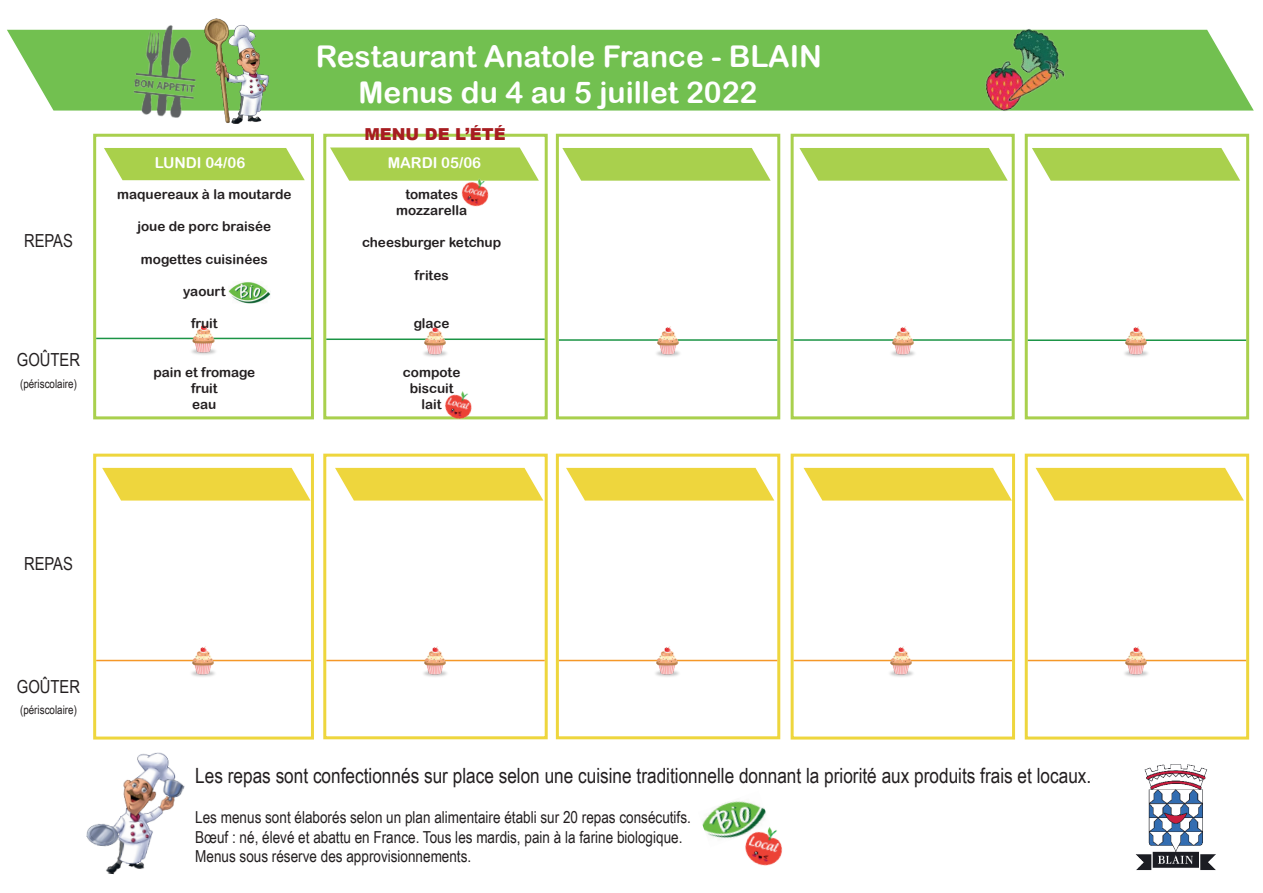
<style>
.page{position:relative;width:1263px;height:893px;background:#fff}
.page>*{position:absolute;margin:0;border:0;box-sizing:border-box;transform-origin:0 0}
.t1{font:30px/36px "Arial Rounded MT Bold";color:#fff}
.t2{font:21px "Arial Narrow";color:#231f20}
.t3{font:18px "Arial Narrow";color:#231f20}
.t4{font:16.5px/19.8px "Arial Narrow";color:#231f20}
.t5{font:900 16.5px "Arial";color:#a71d21}
.t6{font:15px "Arial Rounded MT Bold";color:#fff}
.t7{font:13.5px/16.2px "Arial Rounded MT Bold";color:#231f20;text-align:center}
.t8{font:12px "Arial Narrow";color:#231f20}
</style>
<div class="page">
<div style="left:1025px;top:454px;width:224px;height:285px;border:3px solid #eed63d"></div>
<div style="left:556px;top:134px;width:224px;height:285px;border:3px solid #a9d04d"></div>
<div style="left:791px;top:134px;width:224px;height:285px;border:3px solid #a9d04d"></div>
<div style="left:1025px;top:134px;width:224px;height:285px;border:3px solid #a9d04d"></div>
<svg style="left:1032px;top:148px;width:208px;height:33px;background:#b1d45e"></svg>
<svg style="left:562px;top:148px;width:209px;height:33px;background:#b1d45f"></svg>
<div style="left:323px;top:134px;width:225px;height:285px;border:3px solid #a9d04d"></div>
<svg style="left:330px;top:148px;width:209px;height:33px;background:#b1d45f"></svg>
<div style="left:93px;top:134px;width:221px;height:285px;border:3px solid #a9d04d"></div>
<svg style="left:104px;top:148px;width:201px;height:32px;background:#b1d45b"></svg>
<div style="left:791px;top:454px;width:224px;height:285px;border:3px solid #eed63d"></div>
<div style="left:323px;top:454px;width:225px;height:285px;border:3px solid #eed63d"></div>
<div style="left:556px;top:454px;width:224px;height:285px;border:3px solid #eed63d"></div>
<div style="left:7px;top:30px;width:1247px;height:81px;background:#72c050"></div>
<img style="left:204px;top:19px;width:65px;height:105px">
<img style="left:1135px;top:764px;width:81px;height:107px">
<img style="left:131px;top:25px;width:72px;height:93px">
<img style="left:86px;top:752px;width:99px;height:123px">
<div style="left:93px;top:454px;width:221px;height:285px;border:3px solid #eed63d"></div>
<svg style="left:566px;top:468px;width:208px;height:33px;background:#efda50"></svg>
<img style="left:702px;top:801px;width:64px;height:38px">
<img style="left:738px;top:820px;width:45px;height:46px">
<svg style="left:102px;top:468px;width:208px;height:33px;background:#efda50"></svg>
<svg style="left:335px;top:468px;width:208px;height:33px;background:#efda50"></svg>
<svg style="left:803px;top:468px;width:209px;height:33px;background:#efda51"></svg>
<svg style="left:1035px;top:468px;width:209px;height:33px;background:#efda51"></svg>
<svg style="left:799px;top:148px;width:209px;height:33px;background:#b1d45f"></svg>
<img style="left:990px;top:29px;width:88px;height:65px">
<img style="left:971px;top:53px;width:33px;height:58px">
<img style="left:1004px;top:45px;width:69px;height:66px">
<hr style="left:96px;top:338px;width:215px;height:1px;background:#1b9445">
<img style="left:188px;top:324px;width:31px;height:31px">
<hr style="left:326px;top:338px;width:219px;height:2px;background:#1b9445">
<img style="left:420px;top:326px;width:30px;height:31px">
<hr style="left:559px;top:339px;width:218px;height:2px;background:#1b9445">
<img style="left:653px;top:326px;width:30px;height:31px">
<hr style="left:794px;top:339px;width:218px;height:2px;background:#1b9445">
<img style="left:888px;top:326px;width:30px;height:31px">
<hr style="left:1028px;top:339px;width:218px;height:2px;background:#1b9445">
<img style="left:1121px;top:326px;width:30px;height:31px">
<hr style="left:96px;top:660px;width:215px;height:1px;background:#f59828">
<img style="left:188px;top:646px;width:30px;height:31px">
<hr style="left:326px;top:660px;width:219px;height:1px;background:#f59828">
<img style="left:420px;top:646px;width:30px;height:31px">
<hr style="left:559px;top:660px;width:218px;height:1px;background:#f59828">
<img style="left:652px;top:646px;width:30px;height:31px">
<hr style="left:794px;top:660px;width:218px;height:1px;background:#f59828">
<img style="left:886px;top:646px;width:30px;height:31px">
<hr style="left:1028px;top:660px;width:218px;height:1px;background:#f59828">
<img style="left:1121px;top:646px;width:30px;height:31px">
<img style="left:229px;top:282px;width:42px;height:21px">
<img style="left:457px;top:174px;width:37px;height:33px">
<img style="left:440px;top:391px;width:38px;height:29px">
<p class="t3" style="left:24px;top:227px;width:50px">REPAS</p>
<p class="t3" style="left:17px;top:346px;width:65px">GOÛTER</p>
<p class="t8" style="left:20px;top:375px;width:58px">(périscolaire)</p>
<p class="t6" style="left:155px;top:154px;width:92px">LUNDI 04/06</p>
<p class="t7" style="left:117px;top:186px;width:176px">maquereaux à la moutarde</p>
<p class="t7" style="left:137px;top:218px;width:135px">joue de porc braisée</p>
<p class="t7" style="left:141px;top:251px;width:128px">mogettes cuisinées</p>
<p class="t7" style="left:183px;top:283px;width:44px">yaourt</p>
<p class="t7" style="left:191px;top:315px;width:28px">fruit</p>
<p class="t7" style="left:153px;top:364px;width:103px">pain et fromage fruit<br>eau</p>
<h1 class="t1" style="left:359px;top:38px;width:465px;text-indent:-43px">Restaurant Anatole France - BLAIN<br>Menus du 4 au 5 juillet 2022</h1>
<p class="t5" style="left:364px;top:122px;width:143px">MENU DE L’ÉTÉ</p>
<p class="t6" style="left:388px;top:154px;width:95px">MARDI 05/06</p>
<p class="t7" style="left:396px;top:186px;width:73px">tomates mozzarella</p>
<p class="t7" style="left:362px;top:234px;width:141px">cheesburger ketchup</p>
<p class="t7" style="left:415px;top:267px;width:36px">frites</p>
<p class="t7" style="left:414px;top:315px;width:37px">glace</p>
<p class="t7" style="left:403px;top:364px;width:59px">compote biscuit lait</p>
<p class="t3" style="left:24px;top:550px;width:50px">REPAS</p>
<p class="t3" style="left:17px;top:673px;width:65px">GOÛTER</p>
<p class="t8" style="left:20px;top:701px;width:58px">(périscolaire)</p>
<p class="t2" style="left:195px;top:760px;width:897px">Les repas sont confectionnés sur place selon une cuisine traditionnelle donnant la priorité aux produits frais et locaux.</p>
<p class="t4" style="left:195px;top:806px;width:497px">Les menus sont élaborés selon un plan alimentaire établi sur 20 repas consécutifs.<br>Bœuf : né, élevé et abattu en France. Tous les mardis, pain à la farine biologique.<br>Menus sous réserve des approvisionnements.</p>
</div>
